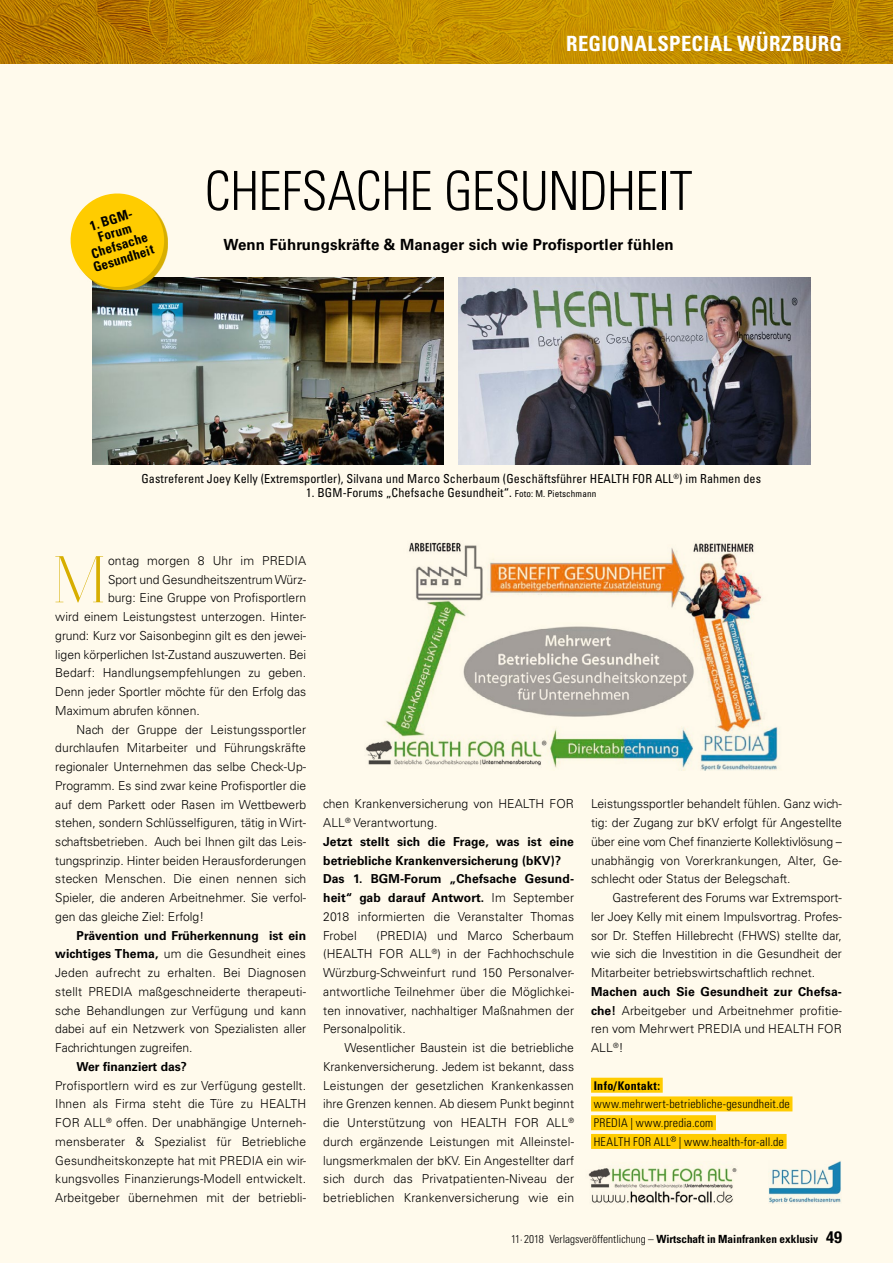
<style>
.page{position:relative;width:893px;height:1263px;background:#fff}
.page>*{position:absolute;margin:0;border:0;box-sizing:border-box;transform-origin:0 0}
.t1{font:66.45px "Aire Bold Std";color:#d7ae00}
.t2{font:300 condensed 54px "Univers LT Std";letter-spacing:-.01em;color:#000;scale:.96 1}
.t3{font:700 condensed 21px "Univers LT Std";letter-spacing:.015em;color:#fff}
.t4{font:700 15.3px "Univers LT Std";letter-spacing:.01em;color:#000}
.t5{font:700 condensed 13.5px/13.5px "Univers LT Std";color:#000;text-align:center}
.t6{font:300 12.3px/18.8px "Univers LT Std";color:#000;text-align:justify}
.t7{font:700 12.3px/18.8px "Univers LT Std";letter-spacing:.01em;color:#000}
.t8{font:condensed 12.3px "Univers LT Std";letter-spacing:.01em;color:#000}
.t9{font:300 condensed 12px/18.8px "Univers LT Std";letter-spacing:.015em;color:#000}
.t10{font:700 condensed 12px "Univers LT Std";letter-spacing:.025em;color:#000}
.t11{font:300 condensed 11.25px "Univers LT Std";color:#000}
.s1{font-size:9.3px}
.s2{font-weight:700}
.s3{font-weight:300}
.s4{font-family:"Helvetica Neue LT Std";font-weight:700;font-size:16.5px}
</style>
<div class="page">
<img style="left:0;top:0;width:893px;height:64px">
<div style="left:0;top:64px;width:893px;height:1199px;background:#fffaec"></div>
<img style="left:92px;top:277px;width:352px;height:188px">
<img style="left:366px;top:542px;width:412px;height:229px">
<img style="left:459px;top:277px;width:352px;height:188px">
<img style="left:588px;top:1168px;width:149px;height:35px">
<svg style="left:70px;top:193px;width:100px;height:100px"></svg>
<div style="left:591px;top:1078px;width:72px;height:15px;background:#fc0"></div>
<div style="left:591px;top:1096px;width:201px;height:15px;background:#fc0"></div>
<div style="left:591px;top:1115px;width:125px;height:15px;background:#fc0"></div>
<div style="left:591px;top:1134px;width:196px;height:15px;background:#fc0"></div>
<svg style="left:671px;top:1136px;width:5px;height:6px"></svg>
<img style="left:768px;top:1161px;width:73px;height:43px">
<p class="t5" style="left:80px;top:222px;width:64px;rotate:-17deg">1. BGM-<br>Forum<br>Chefsache<br>Gesundheit</p>
<h3 class="t3" style="left:566px;top:31px;width:277px">REGIONALSPECIAL WÜRZBURG</h3>
<h2 class="t2" style="left:205px;top:158px;width:510px">CHEFSACHE GESUNDHEIT</h2>
<p class="t4" style="left:223px;top:235px;width:452px">Wenn Führungskräfte &amp; Manager sich wie Profisportler fühlen</p>
<p class="t8" style="left:141px;top:471px;width:621px">Gastreferent Joey Kelly (Extremsportler), Silvana und Marco Scherbaum (Geschäftsführer HEALTH FOR ALL<sup>®</sup>) im Rahmen des</p>
<p class="t8" style="left:306px;top:484px;width:292px">1. BGM-Forums „Chefsache Gesundheit“. <span class="s1">Foto: M. Pietschmann</span></p>
<h1 class="t1" style="left:54px;top:540px;width:53px">M</h1>
<p class="t6" style="left:108px;top:551px;width:200px">ontag morgen 8 Uhr im PREDIA</p>
<p class="t6" style="left:108px;top:570px;width:200px">Sport und Gesundheitszentrum Würz-</p>
<p class="t6" style="left:108px;top:588px;width:200px">burg: Eine Gruppe von Profisportlern</p>
<p class="t6" style="left:55px;top:607px;width:252px">wird einem Leistungstest unterzogen. Hinter-</p>
<p class="t6" style="left:55px;top:626px;width:252px">grund: Kurz vor Saisonbeginn gilt es den jewei-</p>
<p class="t6" style="left:55px;top:645px;width:252px">ligen körperlichen Ist-Zustand auszuwerten. Bei</p>
<p class="t6" style="left:55px;top:663px;width:252px">Bedarf: Handlungsempfehlungen zu geben.</p>
<p class="t6" style="left:55px;top:682px;width:252px">Denn jeder Sportler möchte für den Erfolg das</p>
<p class="t6" style="left:55px;top:701px;width:146px">Maximum abrufen können.</p>
<p class="t6" style="left:77px;top:720px;width:231px">Nach der Gruppe der Leistungssportler</p>
<p class="t6" style="left:55px;top:738px;width:252px">durchlaufen Mitarbeiter und Führungskräfte</p>
<p class="t6" style="left:55px;top:757px;width:252px">regionaler Unternehmen das selbe Check-Up-</p>
<p class="t6" style="left:55px;top:776px;width:252px">Programm. Es sind zwar keine Profisportler die</p>
<p class="t6" style="left:55px;top:795px;width:252px">auf dem Parkett oder Rasen im Wettbewerb</p>
<p class="t6" style="left:55px;top:813px;width:252px">stehen, sondern Schlüsselfiguren, tätig in Wirt-</p>
<p class="t6" style="left:55px;top:832px;width:252px">schaftsbetrieben. Auch bei Ihnen gilt das Leis-</p>
<p class="t6" style="left:55px;top:851px;width:252px">tungsprinzip. Hinter beiden Herausforderungen</p>
<p class="t6" style="left:55px;top:870px;width:252px">stecken Menschen. Die einen nennen sich</p>
<p class="t6" style="left:55px;top:888px;width:252px">Spieler, die anderen Arbeitnehmer. Sie verfol-</p>
<p class="t6" style="left:55px;top:907px;width:150px">gen das gleiche Ziel: Erfolg!</p>
<p class="t6" style="left:55px;top:926px;width:252px;text-indent:21px"><span class="s2">Prävention und Früherkennung ist ein wichtiges Thema,</span> um die Gesundheit eines Jeden aufrecht zu erhalten. Bei Diagnosen stellt PREDIA maßgeschneiderte therapeuti&shy;sche Behandlungen zur Verfügung und kann dabei auf ein Netzwerk von Spezialisten aller Fachrichtungen zugreifen.</p>
<p class="t7" style="left:77px;top:1057px;width:112px">Wer finanziert das?</p>
<p class="t6" style="left:55px;top:1076px;width:252px">Profisportlern wird es zur Verfügung gestellt.<br>Ihnen als Firma steht die Türe zu HEALTH FOR ALL<sup>®</sup> offen. Der unabhängige Unterneh&shy;mensberater &amp; Spezialist für Betriebliche Gesundheitskonzepte hat mit PREDIA ein wir&shy;kungsvolles Finanzierungs-Modell entwickelt.<br>Arbeitgeber übernehmen mit der betriebli-</p>
<p class="t7" style="left:323px;top:795px;width:252px"><span class="s3">chen Krankenversicherung von HEALTH FOR ALL</span><sup>®</sup> <span class="s3">Verantwortung.<br></span>Jetzt stellt sich die Frage, was ist eine betriebliche Krankenversicherung (bKV)?<br>Das 1. BGM-Forum „Chefsache Gesund&shy;heit“ gab darauf Antwort. <span class="s3">Im September 2018 informierten die Veranstalter Thomas Frobel</span></p>
<p class="t6" style="left:323px;top:926px;width:252px;text-indent:53px">(PREDIA) und Marco Scherbaum (HEALTH FOR ALL<sup>®</sup>) in der Fachhochschule Würzburg-Schweinfurt rund 150 Personalver&shy;antwortliche Teilnehmer über die Möglichkei&shy;ten innovativer, nachhaltiger Maßnahmen der Personalpolitik.</p>
<p class="t6" style="left:323px;top:1038px;width:252px;text-indent:21px">Wesentlicher Baustein ist die betriebliche Krankenversicherung. Jedem ist bekannt, dass Leistungen der gesetzlichen Krankenkassen ihre Grenzen kennen. Ab diesem Punkt beginnt die Unterstützung von HEALTH FOR ALL<sup>® </sup>durch ergänzende Leistungen mit Alleinstel&shy;lungsmerkmalen der bKV. Ein Angestellter darf sich durch das Privatpatienten-Niveau der betrieblichen Krankenversicherung wie ein</p>
<p class="t6" style="left:591px;top:795px;width:252px">Leistungssportler behandelt fühlen. Ganz wich&shy;tig: der Zugang zur bKV erfolgt für Angestellte über eine vom Chef finanzierte Kollektivlösung – unabhängig von Vorerkrankungen, Alter, Ge&shy;schlecht oder Status der Belegschaft.</p>
<p class="t6" style="left:591px;top:888px;width:252px;text-indent:21px">Gastreferent des Forums war Extremsport&shy;ler Joey Kelly mit einem Impulsvortrag. Profes&shy;sor Dr. Steffen Hillebrecht (FHWS) stellte dar, wie sich die Investition in die Gesundheit der Mitarbeiter betriebswirtschaftlich rechnet.</p>
<p class="t6" style="left:591px;top:982px;width:252px"><span class="s2">Machen auch Sie Gesundheit zur Chefsa&shy;che!</span> Arbeitgeber und Arbeitnehmer profitie&shy;ren vom Mehrwert PREDIA und HEALTH FOR ALL<sup>®</sup>!</p>
<p class="t10" style="left:594px;top:1078px;width:68px">Info/Kontakt:</p>
<p class="t9" style="left:594px;top:1095px;width:198px">www.mehrwert-betriebliche-gesundheit.de<br>PREDIA | www.predia.com<br>HEALTH FOR ALL | www.health-for-all.de</p>
<p class="t11" style="left:511px;top:1232px;width:332px">11· 2018 Verlagsveröffentlichung – <span class="s2">Wirtschaft in Mainfranken exklusiv</span> <span class="s4">49</span></p>
</div>
